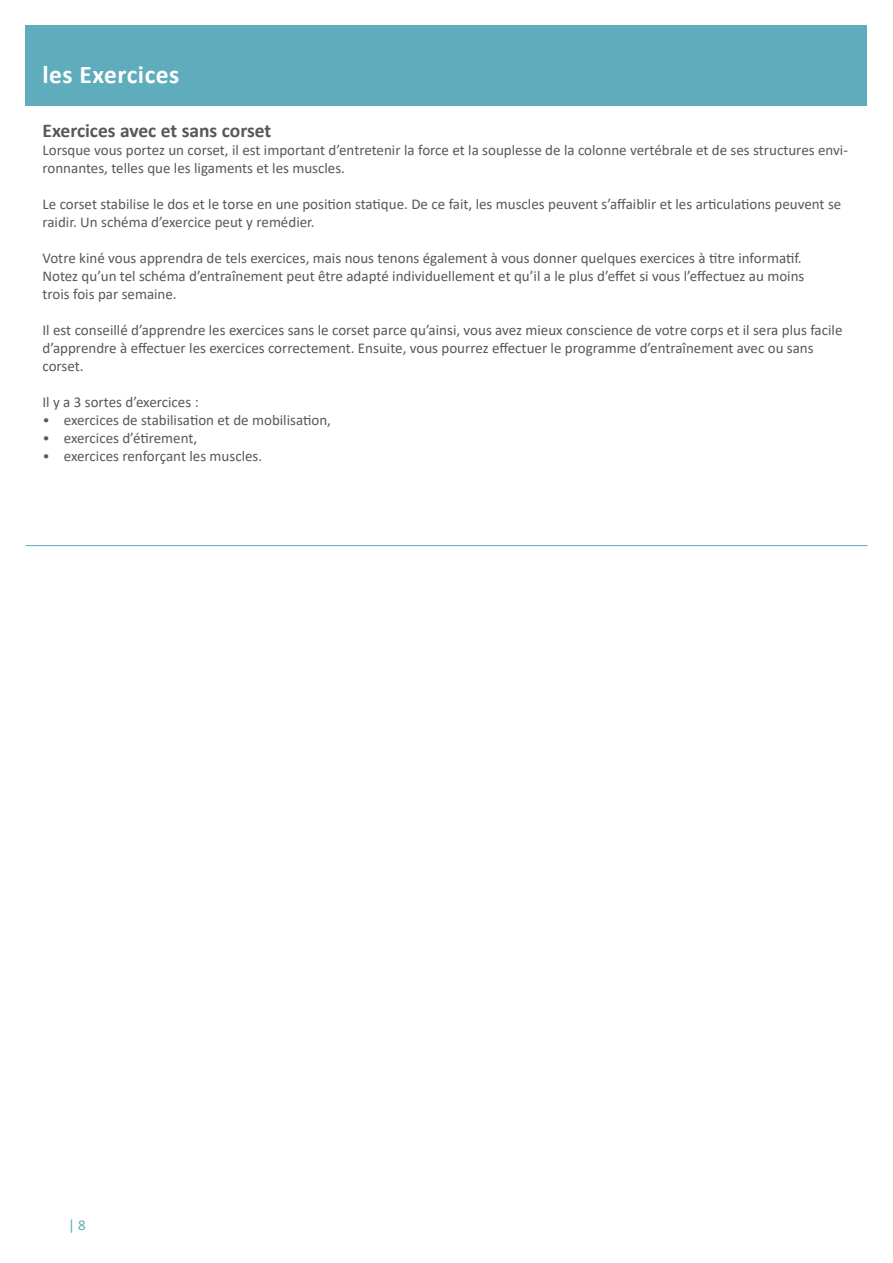
<style>
.page{position:relative;width:893px;height:1263px;background:#fff}
.page>*{position:absolute;margin:0;border:0;box-sizing:border-box;transform-origin:0 0}
.t1{font:700 25.5px "Calibri";letter-spacing:.02em;color:#fff}
.t2{font:700 19.5px "Calibri";color:#57585a}
.t3{font:15px/18px "Calibri";color:#57585a}
.t4{font:15px "Calibri";color:#5facbd}
.s1{font-weight:300}
</style>
<div class="page">
<div style="left:26px;top:26px;width:841px;height:80px;background:#5facbd"></div>
<hr style="left:26px;top:545px;width:841px;height:1px;background:#5facbd">
<h1 class="t1" style="left:43px;top:56px;width:138px">les Exercices</h1>
<h2 class="t2" style="left:43px;top:117px;width:230px">Exercices avec et sans corset</h2>
<p class="t3" style="left:43px;top:141px;width:807px">Lorsque vous portez un corset, il est important d’entretenir la force et la souplesse de la colonne vertébrale et de ses structures envi&shy;ronnantes, telles que les ligaments et les muscles.</p>
<p class="t3" style="left:43px;top:195px;width:800px">Le corset stabilise le dos et le torse en une position statique. De ce fait, les muscles peuvent s’affaiblir et les articulations peuvent se raidir. Un schéma d’exercice peut y remédier.</p>
<p class="t3" style="left:43px;top:249px;width:763px">Votre kiné vous apprendra de tels exercices, mais nous tenons également à vous donner quelques exercices à titre informatif.<br>Notez qu’un tel schéma d’entraînement peut être adapté individuellement et qu’il a le plus d’effet si vous l’effectuez au moins trois fois par semaine.</p>
<p class="t3" style="left:43px;top:321px;width:801px">Il est conseillé d’apprendre les exercices sans le corset parce qu’ainsi, vous avez mieux conscience de votre corps et il sera plus facile d’apprendre à effectuer les exercices correctement. Ensuite, vous pourrez effectuer le programme d’entraînement avec ou sans corset.</p>
<p class="t3" style="left:43px;top:393px;width:158px">Il y a 3 sortes d’exercices :</p>
<p class="t3" style="left:43px;top:411px;width:290px"><span class="s1">•</span> exercices de stabilisation et de mobilisation,</p>
<p class="t3" style="left:43px;top:429px;width:156px"><span class="s1">•</span> exercices d’étirement,</p>
<p class="t3" style="left:43px;top:447px;width:221px"><span class="s1">•</span> exercices renforçant les muscles.</p>
<p class="t4" style="left:68px;top:1214px;width:19px">| 8</p>
</div>
